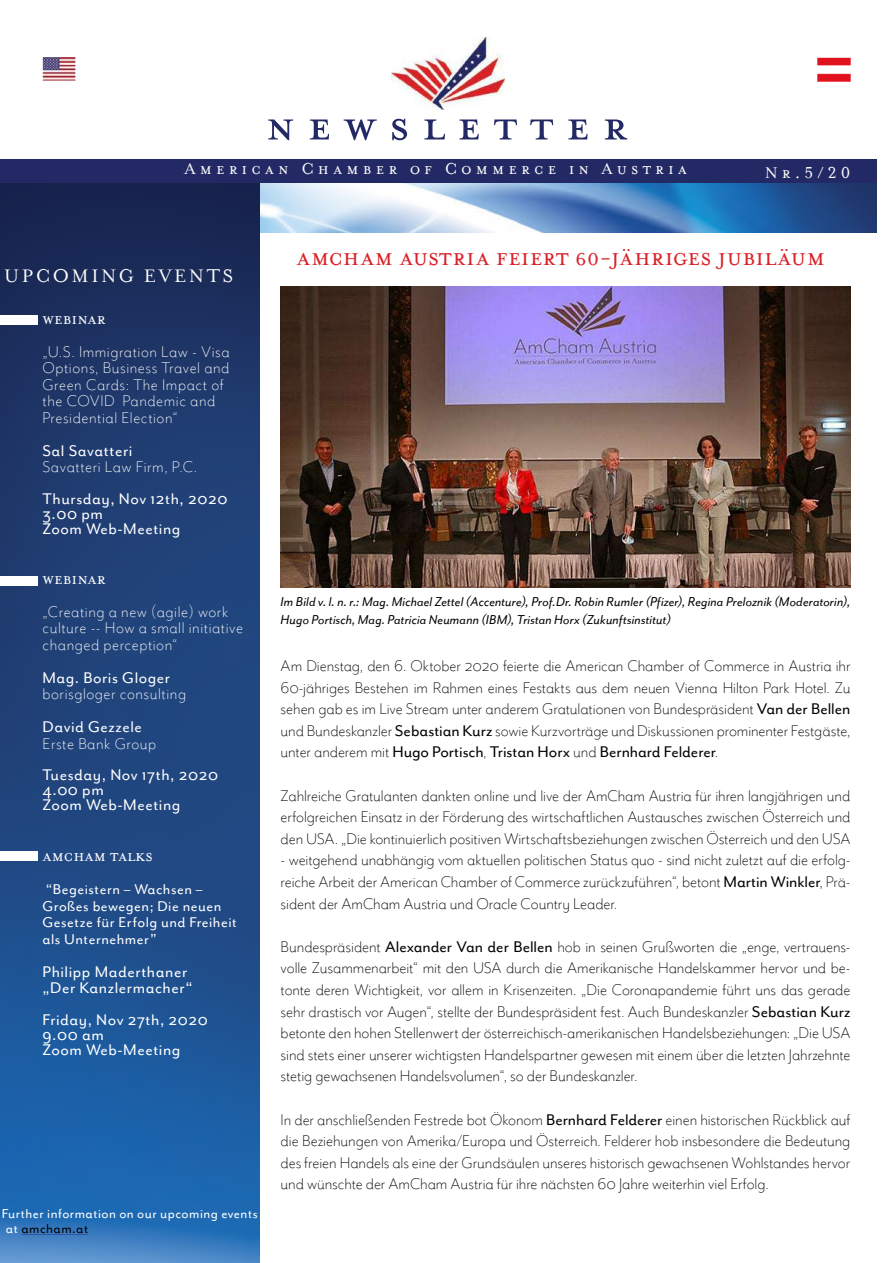
<style>
.page{position:relative;width:893px;height:1263px;background:#fff}
.page>*{position:absolute;margin:0;border:0;box-sizing:border-box;transform-origin:0 0}
.t1{font:60px "Mrs Eaves Petite Caps";letter-spacing:.2em;color:#232964}
.t2{font:27px "Mrs Eaves All Small Caps";letter-spacing:.005em;color:#da2128}
.t3{font:21px "Mrs Eaves Small Caps";letter-spacing:.12em;color:#fff}
.t4{font:18px/21.6px "Mr Eaves Mod Alt L";letter-spacing:-.005em;color:#000;text-align:justify}
.t5{font:18px/16.5px "Mr Eaves Mod Alt L";letter-spacing:.03em;color:#fff}
.t6{font:18px/15px "Mr Eaves Mod Alt R";letter-spacing:.03em;color:#fff}
.t7{font:18px "Mr Eaves Mod Alt R";letter-spacing:-.005em;color:#000}
.t8{font:18px "Mrs Eaves Small Caps";letter-spacing:.23em;color:#fff}
.t9{font:18px "Mrs Eaves All Small Caps";color:#fff}
.t10{font:16.5px/16.5px "Mr Eaves Mod Alt R";letter-spacing:.03em;color:#fff}
.t11{font:15px/18px "Mr Eaves Mod Alt RI";letter-spacing:.005em;color:#000}
.t12{font:15px/15px "Mr Eaves Mod Alt R";letter-spacing:.03em;color:#fff}
.s1{color:#000}
.s2{font-family:"Mr Eaves Mod Alt R"}
.s3{font-family:"Mr Eaves Mod Alt L"}
</style>
<div class="page">
<img style="left:259px;top:183px;width:618px;height:50px">
<div style="left:0;top:159px;width:877px;height:24px;background:#232964"></div>
<img style="left:0;top:183px;width:259px;height:1080px">
<hr style="left:21px;top:1234px;width:67px;height:1px;background:#3753a4">
<div style="left:0;top:316px;width:37px;height:9px;background:#fff"></div>
<div style="left:0;top:576px;width:37px;height:9px;background:#fff"></div>
<div style="left:0;top:852px;width:37px;height:9px;background:#fff"></div>
<img style="left:817px;top:57px;width:33px;height:25px">
<img style="left:43px;top:57px;width:33px;height:24px">
<img style="left:281px;top:286px;width:569px;height:302px">
<img style="left:392px;top:37px;width:112px;height:73px">
<h1 class="t1" style="left:266px;top:99px;width:363px">newsletter</h1>
<p class="t8" style="left:184px;top:159px;width:504px">American Chamber of Commerce in Austria</p>
<p class="t8" style="left:765px;top:163px;width:87px">Nr.5/20</p>
<p class="t3" style="left:4px;top:264px;width:230px">UPCOMING EVENTS</p>
<p class="t9" style="left:43px;top:311px;width:64px">Webinar</p>
<p class="t5" style="left:43px;top:343px;width:189px">„U.S. Immigration Law - Visa<br>Options, Business Travel and<br>Green Cards: The Impact of the COVID Pandemic and<br>Presidential Election“</p>
<p class="t6" style="left:43px;top:443px;width:91px">Sal Savatteri</p>
<p class="t5" style="left:43px;top:458px;width:156px">Savatteri Law Firm, P.C.</p>
<p class="t6" style="left:43px;top:491px;width:187px">Thursday, Nov 12th, 2020<br>3.00 pm<br>Zoom Web-Meeting</p>
<p class="t9" style="left:43px;top:571px;width:64px">WEBINAR</p>
<p class="t5" style="left:43px;top:603px;width:202px">„Creating a new (agile) work culture -- How a small initiative changed perception“</p>
<p class="t6" style="left:43px;top:670px;width:129px">Mag. Boris Gloger</p>
<p class="t5" style="left:43px;top:685px;width:145px">borisgloger consulting</p>
<p class="t6" style="left:43px;top:719px;width:101px">David Gezzele</p>
<p class="t5" style="left:43px;top:735px;width:115px">Erste Bank Group</p>
<p class="t6" style="left:43px;top:767px;width:177px">Tuesday, Nov 17th, 2020<br>4.00 pm<br>Zoom Web-Meeting</p>
<p class="t9" style="left:43px;top:849px;width:112px">AmCham Talks</p>
<p class="t10" style="left:43px;top:881px;width:196px">“Begeistern – Wachsen –<br>Großes bewegen; Die neuen<br>Gesetze für Erfolg und Freiheit als Unternehmer”</p>
<p class="t6" style="left:43px;top:963px;width:152px;line-height:16.5px">Philipp Maderthaner „Der Kanzlermacher“</p>
<p class="t6" style="left:43px;top:1012px;width:167px">Friday, Nov 27th, 2020<br>9.00 am<br>Zoom Web-Meeting</p>
<p class="t12" style="left:2px;top:1206px;width:257px">Further information on our upcoming events at <span class="s1">amcham.at</span></p>
<h2 class="t2" style="left:297px;top:246px;width:530px">AmCham Austria feiert 60-jähriges Jubiläum</h2>
<p class="t11" style="left:281px;top:592px;width:571px">Im Bild v. l. n. r.: Mag. Michael Zettel (Accenture), Prof.Dr. Robin Rumler (Pfizer), Regina Preloznik (Moderatorin),<br>Hugo Portisch, Mag. Patricia Neumann (IBM), Tristan Horx (Zukunftsinstitut)</p>
<p class="t4" style="left:281px;top:654px;width:571px">Am Dienstag, den 6. Oktober 2020 feierte die American Chamber of Commerce in Austria ihr 60-jähriges Bestehen im Rahmen eines Festakts aus dem neuen Vienna Hilton Park Hotel. Zu sehen gab es im Live Stream unter anderem Gratulationen von Bundespräsident <span class="s2">Van der Bellen </span>und Bundeskanzler <span class="s2">Sebastian Kurz</span> sowie Kurzvorträge und Diskussionen prominenter Festgäste,</p>
<p class="t7" style="left:281px;top:742px;width:439px"><span class="s3">unter anderem mit</span> Hugo Portisch<span class="s3">,</span> Tristan Horx <span class="s3">und</span> Bernhard Felderer<span class="s3">.</span></p>
<p class="t4" style="left:281px;top:784px;width:571px">Zahlreiche Gratulanten dankten online und live der AmCham Austria für ihren langjährigen und erfolgreichen Einsatz in der Förderung des wirtschaftlichen Austausches zwischen Österreich und den USA. „Die kontinuierlich positiven Wirtschaftsbeziehungen zwischen Österreich und den USA</p>
<p class="t4" style="left:281px;top:849px;width:571px">- weitgehend unabhängig vom aktuellen politischen Status quo - sind nicht zuletzt auf die erfolg&shy;reiche Arbeit der American Chamber of Commerce zurückzuführen“, betont <span class="s2">Martin Winkler</span>, Prä&shy;sident der AmCham Austria und Oracle Country Leader.</p>
<p class="t4" style="left:281px;top:935px;width:571px">Bundespräsident <span class="s2">Alexander Van der Bellen</span> hob in seinen Grußworten die „enge, vertrauens&shy;volle Zusammenarbeit“ mit den USA durch die Amerikanische Handelskammer hervor und be&shy;tonte deren Wichtigkeit, vor allem in Krisenzeiten. „Die Coronapandemie führt uns das gerade sehr drastisch vor Augen“, stellte der Bundespräsident fest. Auch Bundeskanzler <span class="s2">Sebastian Kurz </span>betonte den hohen Stellenwert der österreichisch-amerikanischen Handelsbeziehungen: „Die USA sind stets einer unserer wichtigsten Handelspartner gewesen mit einem über die letzten Jahrzehnte stetig gewachsenen Handelsvolumen“, so der Bundeskanzler.</p>
<p class="t4" style="left:281px;top:1108px;width:571px">In der anschließenden Festrede bot Ökonom <span class="s2">Bernhard Felderer</span> einen historischen Rückblick auf die Beziehungen von Amerika/Europa und Österreich. Felderer hob insbesondere die Bedeutung des freien Handels als eine der Grundsäulen unseres historisch gewachsenen Wohlstandes hervor und wünschte der AmCham Austria für ihre nächsten 60 Jahre weiterhin viel Erfolg.</p>
</div>
